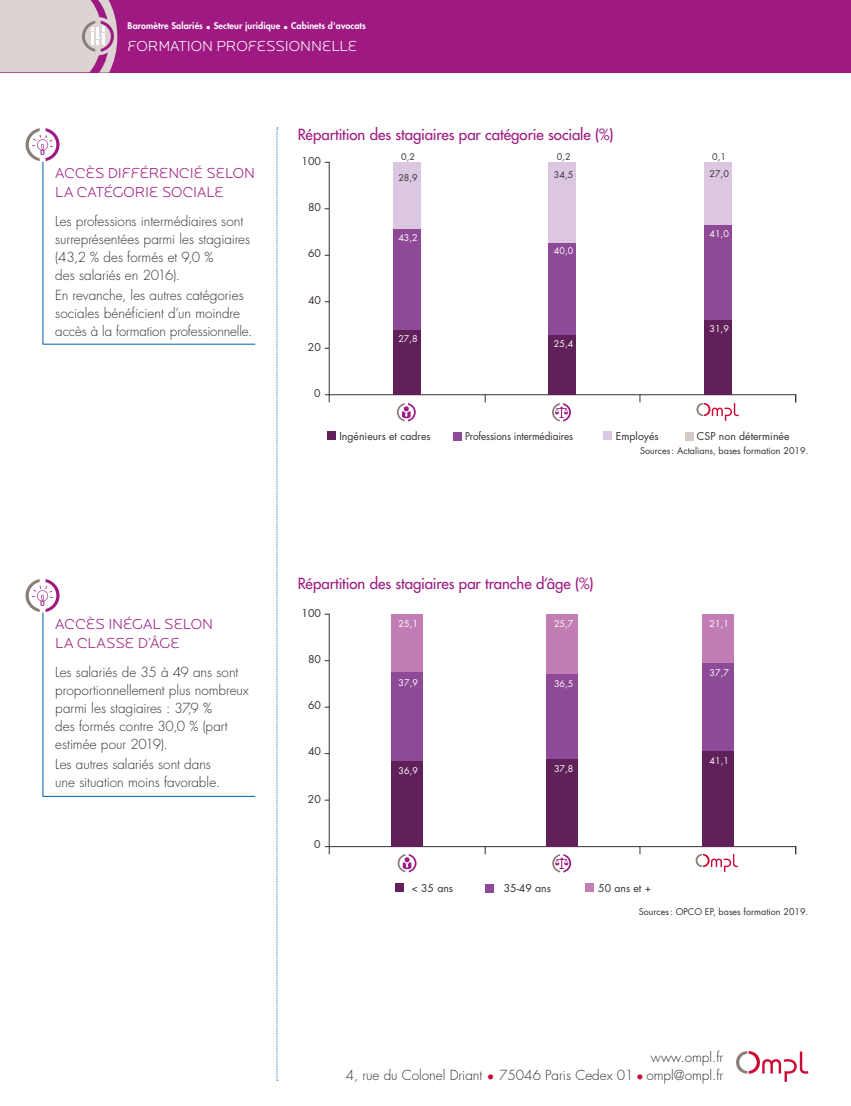
<style>
.page{position:relative;width:851px;height:1106px;background:#fff}
.page>*{position:absolute;margin:0;border:0;box-sizing:border-box;transform-origin:0 0}
.titre_tab_graph{font:500 15px "Futura Std";letter-spacing:-.005em;color:#9e1981}
.titre_CDV_exergue{font:300 15px/19.5px "Locator Display";letter-spacing:-.01em;color:#9e1981}
.Grand_titre_verso{font:300 15px "Locator Display";letter-spacing:-.01em;color:#fff}
.Texte_exergue{font:300 13.5px/18px "Futura Std";color:#37302f}
.t1{font:10.5px "Futura Std";color:#37302f}
.t2{font:10.5px "Futura Std";color:#37302f;scale:.95 1}
.SOURCES{font:9px "Futura Std";color:#37302f}
.t3{font:9px "Futura Std";color:#fff}
.t4{font:800 9px "Futura Std";letter-spacing:.01em;color:#fff}
.s1{color:#cc0935}
</style>
<div class="page">
<div style="left:0;top:0;width:850px;height:72px;background:#9e1981"></div>
<svg style="left:276px;top:128px;width:2px;height:952px"></svg>
<svg style="left:0;top:0;width:117px;height:73px"></svg>
<hr style="left:329px;top:394px;width:466px;height:1px;background:#37302f">
<hr style="left:329px;top:162px;width:1px;height:233px;background:#37302f">
<svg style="left:325px;top:394px;width:5px;height:8px"></svg>
<div style="left:327px;top:431px;width:9px;height:9px;background:#60215b"></div>
<div style="left:453px;top:432px;width:8px;height:9px;background:#8e4a97"></div>
<div style="left:685px;top:432px;width:9px;height:8px;background:#d4cbc9"></div>
<div style="left:602px;top:431px;width:9px;height:9px;background:#dcc7e2"></div>
<div style="left:393px;top:162px;width:28px;height:68px;background:#dcc7e2"></div>
<div style="left:548px;top:162px;width:28px;height:81px;background:#dcc7e2"></div>
<div style="left:704px;top:162px;width:27px;height:63px;background:#dcc7e2"></div>
<div style="left:393px;top:230px;width:28px;height:100px;background:#8e4a97"></div>
<div style="left:548px;top:243px;width:28px;height:93px;background:#8e4a97"></div>
<div style="left:704px;top:225px;width:27px;height:95px;background:#8e4a97"></div>
<div style="left:393px;top:330px;width:28px;height:65px;background:#60215b"></div>
<div style="left:548px;top:336px;width:28px;height:59px;background:#60215b"></div>
<div style="left:704px;top:320px;width:27px;height:75px;background:#60215b"></div>
<svg style="left:696px;top:403px;width:42px;height:18px"></svg>
<svg style="left:397px;top:403px;width:18px;height:18px"></svg>
<svg style="left:552px;top:403px;width:19px;height:18px"></svg>
<hr style="left:329px;top:846px;width:466px;height:1px;background:#37302f">
<hr style="left:329px;top:614px;width:1px;height:232px;background:#37302f">
<svg style="left:325px;top:846px;width:5px;height:8px"></svg>
<div style="left:395px;top:883px;width:8px;height:9px;background:#60215b"></div>
<div style="left:485px;top:884px;width:8px;height:8px;background:#8e4a97"></div>
<div style="left:585px;top:883px;width:8px;height:9px;background:#c17db4"></div>
<div style="left:391px;top:614px;width:31px;height:58px;background:#c17db4"></div>
<div style="left:547px;top:614px;width:31px;height:60px;background:#c17db4"></div>
<div style="left:702px;top:614px;width:31px;height:49px;background:#c17db4"></div>
<div style="left:391px;top:672px;width:31px;height:89px;background:#8e4a97"></div>
<div style="left:547px;top:674px;width:31px;height:84px;background:#8e4a97"></div>
<div style="left:702px;top:663px;width:31px;height:88px;background:#8e4a97"></div>
<div style="left:391px;top:761px;width:31px;height:85px;background:#60215b"></div>
<div style="left:547px;top:758px;width:31px;height:88px;background:#60215b"></div>
<div style="left:702px;top:751px;width:31px;height:95px;background:#60215b"></div>
<svg style="left:695px;top:854px;width:43px;height:17px"></svg>
<svg style="left:397px;top:854px;width:19px;height:18px"></svg>
<svg style="left:552px;top:854px;width:19px;height:18px"></svg>
<svg style="left:42px;top:161px;width:214px;height:184px"></svg>
<svg style="left:42px;top:612px;width:214px;height:185px"></svg>
<svg style="left:26px;top:128px;width:34px;height:33px"></svg>
<svg style="left:26px;top:579px;width:34px;height:33px"></svg>
<svg style="left:736px;top:1051px;width:72px;height:30px"></svg>
<p class="t4" style="left:128px;top:20px;width:240px">Baromètre Salariés • Secteur juridique • Cabinets d'avocats</p>
<p class="Grand_titre_verso" style="left:128px;top:37px;width:231px">FORMATION PROFESSIONNELLE</p>
<p class="titre_CDV_exergue" style="left:55px;top:163px;width:201px">ACCÈS DIFFÉRENCIÉ SELON<br>LA CATÉGORIE SOCIALE</p>
<p class="Texte_exergue" style="left:55px;top:212px;width:196px">Les professions intermédiaires sont surreprésentées parmi les stagiaires (43,2 % des formés et 9,0 %<br>des salariés en 2016).</p>
<p class="Texte_exergue" style="left:55px;top:287px;width:198px">En revanche, les autres catégories sociales bénéficient d’un moindre accès à la formation professionnelle.</p>
<p class="titre_tab_graph" style="left:298px;top:125px;width:317px">Répartition des stagiaires par catégorie sociale (%)</p>
<p class="t1" style="left:301px;top:154px;width:21px">100</p>
<p class="t1" style="left:308px;top:200px;width:14px">80</p>
<p class="t1" style="left:308px;top:247px;width:14px">60</p>
<p class="t1" style="left:308px;top:293px;width:14px">40</p>
<p class="t1" style="left:308px;top:340px;width:14px">20</p>
<p class="t1" style="left:314px;top:386px;width:8px">0</p>
<p class="SOURCES" style="left:401px;top:151px;width:15px">0,2</p>
<p class="SOURCES" style="left:556px;top:151px;width:15px">0,2</p>
<p class="SOURCES" style="left:712px;top:151px;width:15px">0,1</p>
<p class="SOURCES" style="left:398px;top:172px;width:21px">28,9</p>
<p class="SOURCES" style="left:554px;top:169px;width:21px">34,5</p>
<p class="SOURCES" style="left:709px;top:168px;width:21px">27,0</p>
<p class="t3" style="left:398px;top:232px;width:21px">43,2</p>
<p class="t3" style="left:398px;top:333px;width:21px">27,8</p>
<p class="t3" style="left:554px;top:245px;width:21px">40,0</p>
<p class="t3" style="left:554px;top:338px;width:21px">25,4</p>
<p class="t3" style="left:709px;top:228px;width:21px">41,0</p>
<p class="t3" style="left:709px;top:323px;width:21px">31,9</p>
<p class="t1" style="left:339px;top:429px;width:93px">Ingénieurs et cadres</p>
<p class="t2" style="left:465px;top:429px;width:115px">Professions intermédiaires</p>
<p class="t1" style="left:615px;top:429px;width:44px">Employés</p>
<p class="t1" style="left:696px;top:429px;width:94px">CSP non déterminée</p>
<p class="SOURCES" style="left:640px;top:445px;width:170px">Sources: Actalians, bases formation 2019.</p>
<p class="titre_CDV_exergue" style="left:55px;top:613px;width:159px">ACCÈS INÉGAL SELON<br>LA CLASSE D’ÂGE</p>
<p class="Texte_exergue" style="left:55px;top:663px;width:195px">Les salariés de 35 à 49 ans sont proportionnellement plus nombreux parmi les stagiaires : 37,9 %<br>des formés contre 30,0 % (part estimée pour 2019).</p>
<p class="Texte_exergue" style="left:55px;top:755px;width:166px">Les autres salariés sont dans une situation moins favorable.</p>
<p class="titre_tab_graph" style="left:298px;top:574px;width:297px">Répartition des stagiaires par tranche d’âge (%)</p>
<p class="t1" style="left:301px;top:606px;width:21px">100</p>
<p class="t1" style="left:308px;top:652px;width:14px">80</p>
<p class="t1" style="left:308px;top:699px;width:14px">60</p>
<p class="t1" style="left:308px;top:745px;width:14px">40</p>
<p class="t1" style="left:308px;top:792px;width:14px">20</p>
<p class="t1" style="left:314px;top:837px;width:8px">0</p>
<p class="t3" style="left:398px;top:618px;width:21px">25,1</p>
<p class="t3" style="left:554px;top:618px;width:21px">25,7</p>
<p class="t3" style="left:709px;top:618px;width:21px">21,1</p>
<p class="t3" style="left:398px;top:676px;width:21px">37,9</p>
<p class="t3" style="left:554px;top:677px;width:21px">36,5</p>
<p class="t3" style="left:398px;top:764px;width:21px">36,9</p>
<p class="t3" style="left:554px;top:762px;width:21px">37,8</p>
<p class="t1" style="left:411px;top:881px;width:43px">&lt; 35 ans</p>
<p class="t1" style="left:503px;top:881px;width:49px">35-49 ans</p>
<p class="t1" style="left:598px;top:881px;width:54px">50 ans et +</p>
<p class="t3" style="left:709px;top:667px;width:21px">37,7</p>
<p class="t3" style="left:709px;top:755px;width:21px">41,1</p>
<p class="SOURCES" style="left:638px;top:906px;width:171px">Sources: OPCO EP, bases formation 2019.</p>
<p class="Texte_exergue" style="left:650px;top:1048px;width:74px">www.ompl.fr</p>
<p class="Texte_exergue" style="left:346px;top:1066px;width:379px">4, rue du Colonel Driant <span class="s1">•</span> 75046 Paris Cedex 01 <span class="s1">•</span> ompl@ompl.fr</p>
</div>
